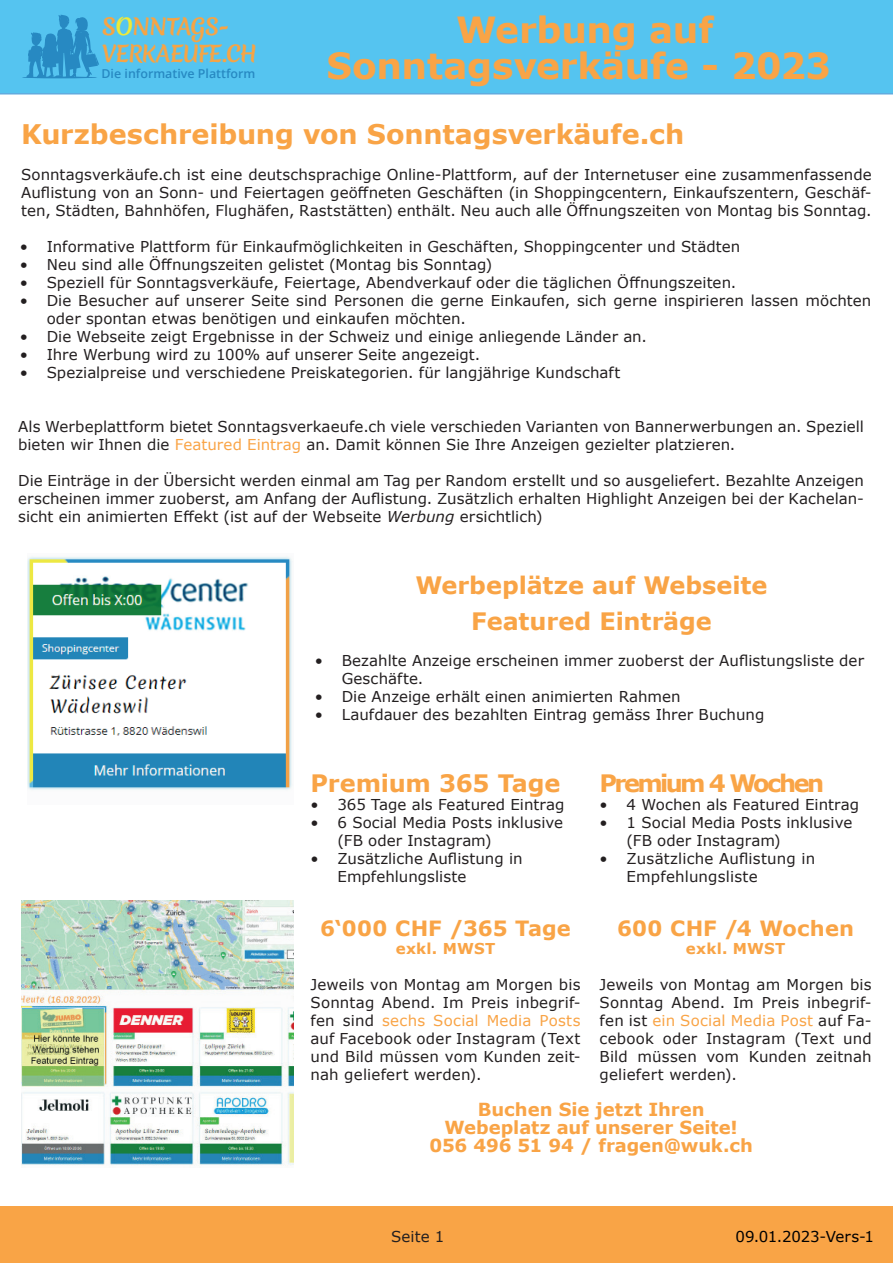
<style>
.page{position:relative;width:893px;height:1263px;background:#fff}
.page>*{position:absolute;margin:0;border:0;box-sizing:border-box;transform-origin:0 0}
.t1{font:700 36px/36px "Verdana";letter-spacing:-.01em;color:#f9a446;text-align:center}
.t2{font:700 27px "Verdana";letter-spacing:-.005em;color:#f9a446}
.t3{font:700 24px/36px "Verdana";letter-spacing:-.01em;color:#f9a446;text-align:center}
.t4{font:700 24px "Verdana";letter-spacing:-.105em;color:#f9a446}
.t5{font:700 22.05px/26.5px "Merienda";letter-spacing:-.05em;color:#f6a445}
.t6{font:700 21px "Verdana";letter-spacing:.005em;color:#f9a446}
.t7{font:700 18px/18px "Verdana";letter-spacing:-.005em;color:#f9a446;text-align:center}
.t8{font:15px/18px "Verdana";letter-spacing:.005em;color:#231f20}
.t9{font:700 15px "Verdana";letter-spacing:.015em;color:#f9a446}
.t10{font:15px "Verdana";letter-spacing:-.015em;color:#000001}
.t11{font:600 12.3px "Open Sans";color:#2789c2}
.s1{color:#eeea39}
.s2{color:#f9a446}
.s3{font-style:italic}
</style>
<div class="page">
<div style="left:0;top:0;width:893px;height:94px;background:#55c4f0"></div>
<div style="left:0;top:1206px;width:893px;height:57px;background:#f9a446"></div>
<hr style="left:22px;top:77px;width:75px;height:1px;background:#2789c2;border-radius:50%">
<svg style="left:27px;top:15px;width:72px;height:63px"></svg>
<img style="left:21px;top:900px;width:272px;height:266px">
<img style="left:27px;top:556px;width:265px;height:234px">
<h3 class="t5" style="left:102px;top:14px;width:156px">S<span class="s1">O</span>NNTAGS-<br>VERKAEUFE.CH</h3>
<p class="t11" style="left:102px;top:66px;width:155px">Die informative Plattform</p>
<h1 class="t1" style="left:326px;top:11px;width:506px">Werbung auf<br>Sonntagsverkäufe - 2023</h1>
<h2 class="t2" style="left:21px;top:115px;width:665px">Kurzbeschreibung von Sonntagsverkäufe.ch</h2>
<p class="t8" style="left:21px;top:165px;width:852px;text-align:justify">Sonntagsverkäufe.ch ist eine deutschsprachige Online-Plattform, auf der Internetuser eine zusammenfassende Auflistung von an Sonn- und Feiertagen geöffneten Geschäften (in Shoppingcentern, Einkaufszentern, Geschäf&shy;ten, Städten, Bahnhöfen, Flughäfen, Raststätten) enthält. Neu auch alle Öffnungszeiten von Montag bis Sonntag.</p>
<p class="t8" style="left:20px;top:237px;width:722px">• Informative Plattform für Einkaufmöglichkeiten in Geschäften, Shoppingcenter und Städten</p>
<p class="t8" style="left:20px;top:255px;width:474px">• Neu sind alle Öffnungszeiten gelistet (Montag bis Sonntag)</p>
<p class="t8" style="left:20px;top:273px;width:718px">• Speziell für Sonntagsverkäufe, Feiertage, Abendverkauf oder die täglichen Öffnungszeiten.</p>
<p class="t8" style="left:47px;top:291px;width:826px;text-indent:-27px">• Die Besucher auf unserer Seite sind Personen die gerne Einkaufen, sich gerne inspirieren lassen möchten oder spontan etwas benötigen und einkaufen möchten.</p>
<p class="t8" style="left:20px;top:327px;width:629px">• Die Webseite zeigt Ergebnisse in der Schweiz und einige anliegende Länder an.</p>
<p class="t8" style="left:20px;top:345px;width:462px">• Ihre Werbung wird zu 100% auf unserer Seite angezeigt.</p>
<p class="t8" style="left:20px;top:363px;width:602px">• Spezialpreise und verschiedene Preiskategorien. für langjährige Kundschaft</p>
<p class="t8" style="left:18px;top:417px;width:847px">Als Werbeplattform bietet Sonntagsverkaeufe.ch viele verschieden Varianten von Bannerwerbungen an. Speziell bieten wir Ihnen die <span class="s2">Featured Eintrag</span> an. Damit können Sie Ihre Anzeigen gezielter platzieren.</p>
<p class="t8" style="left:18px;top:471px;width:847px;text-align:justify">Die Einträge in der Übersicht werden einmal am Tag per Random erstellt und so ausgeliefert. Bezahlte Anzeigen erscheinen immer zuoberst, am Anfang der Auflistung. Zusätzlich erhalten Highlight Anzeigen bei der Kachelan&shy;sicht ein animierten Effekt (ist auf der Webseite <span class="s3">Werbung</span> ersichtlich)</p>
<h3 class="t3" style="left:416px;top:567px;width:353px">Werbeplätze auf Webseite<br>Featured Einträge</h3>
<p class="t8" style="left:342px;top:651px;width:524px;text-indent:-27px">• Bezahlte Anzeige erscheinen immer zuoberst der Auflistungsliste der<br>Geschäfte.</p>
<p class="t8" style="left:315px;top:687px;width:368px">• Die Anzeige erhält einen animierten Rahmen</p>
<p class="t8" style="left:315px;top:705px;width:451px">• Laufdauer des bezahlten Eintrag gemäss Ihrer Buchung</p>
<h3 class="t3" style="left:310px;top:765px;width:251px">Premium 365 Tage</h3>
<p class="t8" style="left:310px;top:795px;width:255px">• 365 Tage als Featured Eintrag</p>
<p class="t8" style="left:338px;top:813px;width:227px;text-indent:-27px">• 6 Social Media Posts inklusive (FB oder Instagram)</p>
<p class="t8" style="left:338px;top:849px;width:187px;text-indent:-27px">• Zusätzliche Auflistung in<br>Empfehlungsliste</p>
<h3 class="t6" style="left:320px;top:913px;width:252px">6‘000 CHF /365 Tage</h3>
<p class="t9" style="left:396px;top:938px;width:101px">exkl. MWST</p>
<p class="t8" style="left:311px;top:975px;width:272px;text-align:justify">Jeweils von Montag am Morgen bis Sonntag Abend. Im Preis inbegrif&shy;fen sind <span class="s2">sechs Social Media Posts </span>auf Facebook oder Instagram (Text und Bild müssen vom Kunden zeit&shy;nah geliefert werden).</p>
<h3 class="t4" style="left:600px;top:766px;width:226px">Premium 4 Wochen</h3>
<p class="t8" style="left:600px;top:795px;width:261px">• 4 Wochen als Featured Eintrag</p>
<p class="t8" style="left:627px;top:813px;width:227px;text-indent:-27px">• 1 Social Media Posts inklusive (FB oder Instagram)</p>
<p class="t8" style="left:627px;top:849px;width:190px;text-indent:-27px">• Zusätzliche Auflistung in<br>Empfehlungsliste</p>
<h3 class="t6" style="left:617px;top:913px;width:239px">600 CHF /4 Wochen</h3>
<p class="t9" style="left:686px;top:938px;width:101px">exkl. MWST</p>
<p class="t8" style="left:600px;top:975px;width:274px;text-align:justify">Jeweils von Montag am Morgen bis Sonntag Abend. Im Preis inbegrif&shy;fen ist <span class="s2">ein Social Media Post</span> auf Fa&shy;cebook oder Instagram (Text und Bild müssen vom Kunden zeitnah geliefert werden).</p>
<p class="t7" style="left:429px;top:1100px;width:325px">Buchen Sie jetzt Ihren<br>Webeplatz auf unserer Seite!<br>056 496 51 94 / fragen@wuk.ch</p>
<p class="t8" style="left:391px;top:1227px;width:55px">Seite 1</p>
<p class="t10" style="left:735px;top:1226px;width:140px">09.01.2023-Vers-1</p>
</div>
